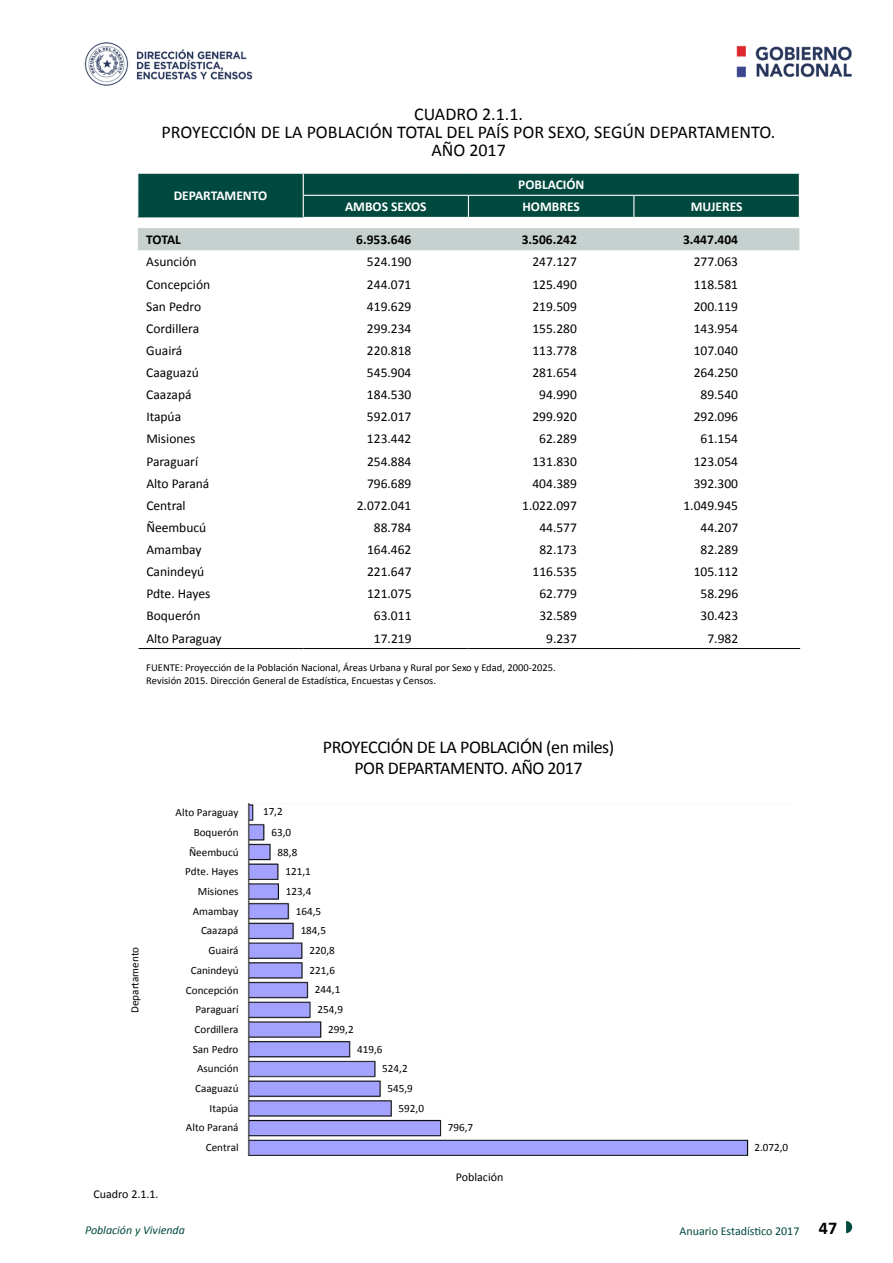
<style>
.page{position:relative;width:893px;height:1263px;background:#fff}
.page>*{position:absolute;margin:0;border:0;box-sizing:border-box;transform-origin:0 0}
.t1{font:18px/18px "Calibri";color:#000;text-align:center}
.t2{font:18px/21px "Calibri";letter-spacing:-.025em;color:#000;text-align:center}
.t3{font:13.5px "Calibri";color:#000}
.t4{font:700 13.5px "Calibri";color:#fff}
.t5{font:700 13.5px "Calibri";color:#000}
.t6{font:12px "Calibri";color:#00493e}
.t7{font:12px "Calibri";color:#000}
.t8{font:italic 12px "Calibri";color:#00493e}
.t9{font:11.1px "Calibri";color:#000}
.t10{font:10.5px/13.5px "Calibri";color:#000}
.s1{font-weight:700;font-size:18px;color:#000}
</style>
<div class="page">
<svg style="left:846px;top:1221px;width:6px;height:12px"></svg>
<img style="left:736px;top:45px;width:116px;height:33px">
<img style="left:84px;top:42px;width:169px;height:44px">
<div style="left:138px;top:228px;width:661px;height:22px;background:#c6d1cf"></div>
<svg style="left:137px;top:173px;width:663px;height:44px;background:#0b5146"></svg>
<hr style="left:139px;top:648px;width:164px;height:1px;background:#000">
<hr style="left:303px;top:648px;width:165px;height:1px;background:#000">
<hr style="left:468px;top:648px;width:166px;height:1px;background:#000">
<hr style="left:634px;top:648px;width:166px;height:1px;background:#000">
<img style="left:247px;top:804px;width:502px;height:352px">
<h1 class="t1" style="left:162px;top:104px;width:615px">CUADRO 2.1.1.<br>PROYECCIÓN DE LA POBLACIÓN TOTAL DEL PAÍS POR SEXO, SEGÚN DEPARTAMENTO.<br>AÑO 2017</h1>
<p class="t4" style="left:174px;top:187px;width:95px">DEPARTAMENTO</p>
<p class="t4" style="left:518px;top:176px;width:68px">POBLACIÓN</p>
<p class="t4" style="left:345px;top:199px;width:83px">AMBOS SEXOS</p>
<p class="t4" style="left:522px;top:199px;width:59px">HOMBRES</p>
<p class="t4" style="left:691px;top:199px;width:53px">MUJERES</p>
<p class="t5" style="left:146px;top:231px;width:36px">TOTAL</p>
<p class="t5" style="left:356px;top:231px;width:57px">6.953.646</p>
<p class="t5" style="left:522px;top:231px;width:57px">3.506.242</p>
<p class="t5" style="left:683px;top:231px;width:57px">3.447.404</p>
<p class="t3" style="left:146px;top:254px;width:52px">Asunción</p>
<p class="t3" style="left:367px;top:254px;width:46px">524.190</p>
<p class="t3" style="left:532px;top:254px;width:46px">247.127</p>
<p class="t3" style="left:694px;top:254px;width:46px">277.063</p>
<p class="t3" style="left:146px;top:276px;width:65px">Concepción</p>
<p class="t3" style="left:367px;top:276px;width:46px">244.071</p>
<p class="t3" style="left:532px;top:276px;width:46px">125.490</p>
<p class="t3" style="left:694px;top:276px;width:46px">118.581</p>
<p class="t3" style="left:146px;top:298px;width:56px">San Pedro</p>
<p class="t3" style="left:367px;top:298px;width:46px">419.629</p>
<p class="t3" style="left:532px;top:298px;width:46px">219.509</p>
<p class="t3" style="left:694px;top:298px;width:46px">200.119</p>
<p class="t3" style="left:146px;top:320px;width:54px">Cordillera</p>
<p class="t3" style="left:367px;top:320px;width:46px">299.234</p>
<p class="t3" style="left:532px;top:320px;width:46px">155.280</p>
<p class="t3" style="left:694px;top:320px;width:46px">143.954</p>
<p class="t3" style="left:146px;top:342px;width:38px">Guairá</p>
<p class="t3" style="left:367px;top:342px;width:46px">220.818</p>
<p class="t3" style="left:532px;top:342px;width:46px">113.778</p>
<p class="t3" style="left:694px;top:342px;width:46px">107.040</p>
<p class="t3" style="left:146px;top:364px;width:54px">Caaguazú</p>
<p class="t3" style="left:367px;top:364px;width:46px">545.904</p>
<p class="t3" style="left:532px;top:364px;width:46px">281.654</p>
<p class="t3" style="left:694px;top:364px;width:46px">264.250</p>
<p class="t3" style="left:146px;top:386px;width:47px">Caazapá</p>
<p class="t3" style="left:367px;top:386px;width:46px">184.530</p>
<p class="t3" style="left:539px;top:386px;width:39px">94.990</p>
<p class="t3" style="left:700px;top:386px;width:39px">89.540</p>
<p class="t3" style="left:146px;top:408px;width:36px">Itapúa</p>
<p class="t3" style="left:367px;top:408px;width:46px">592.017</p>
<p class="t3" style="left:532px;top:408px;width:46px">299.920</p>
<p class="t3" style="left:694px;top:408px;width:46px">292.096</p>
<p class="t3" style="left:146px;top:431px;width:51px">Misiones</p>
<p class="t3" style="left:367px;top:431px;width:46px">123.442</p>
<p class="t3" style="left:539px;top:431px;width:39px">62.289</p>
<p class="t3" style="left:700px;top:431px;width:39px">61.154</p>
<p class="t3" style="left:146px;top:453px;width:53px">Paraguarí</p>
<p class="t3" style="left:367px;top:453px;width:46px">254.884</p>
<p class="t3" style="left:532px;top:453px;width:46px">131.830</p>
<p class="t3" style="left:694px;top:453px;width:46px">123.054</p>
<p class="t3" style="left:146px;top:475px;width:65px">Alto Paraná</p>
<p class="t3" style="left:367px;top:475px;width:46px">796.689</p>
<p class="t3" style="left:532px;top:475px;width:46px">404.389</p>
<p class="t3" style="left:694px;top:475px;width:46px">392.300</p>
<p class="t3" style="left:146px;top:497px;width:41px">Central</p>
<p class="t3" style="left:357px;top:497px;width:56px">2.072.041</p>
<p class="t3" style="left:522px;top:497px;width:56px">1.022.097</p>
<p class="t3" style="left:683px;top:497px;width:56px">1.049.945</p>
<p class="t3" style="left:146px;top:519px;width:61px">Ñeembucú</p>
<p class="t3" style="left:374px;top:519px;width:39px">88.784</p>
<p class="t3" style="left:539px;top:519px;width:39px">44.577</p>
<p class="t3" style="left:700px;top:519px;width:39px">44.207</p>
<p class="t3" style="left:146px;top:541px;width:57px">Amambay</p>
<p class="t3" style="left:367px;top:541px;width:46px">164.462</p>
<p class="t3" style="left:539px;top:541px;width:39px">82.173</p>
<p class="t3" style="left:701px;top:541px;width:39px">82.289</p>
<p class="t3" style="left:146px;top:563px;width:59px">Canindeyú</p>
<p class="t3" style="left:367px;top:563px;width:46px">221.647</p>
<p class="t3" style="left:532px;top:563px;width:46px">116.535</p>
<p class="t3" style="left:694px;top:563px;width:46px">105.112</p>
<p class="t3" style="left:146px;top:585px;width:65px">Pdte. Hayes</p>
<p class="t3" style="left:367px;top:585px;width:46px">121.075</p>
<p class="t3" style="left:539px;top:585px;width:39px">62.779</p>
<p class="t3" style="left:701px;top:585px;width:39px">58.296</p>
<p class="t3" style="left:146px;top:608px;width:56px">Boquerón</p>
<p class="t3" style="left:374px;top:608px;width:39px">63.011</p>
<p class="t3" style="left:539px;top:608px;width:39px">32.589</p>
<p class="t3" style="left:701px;top:608px;width:39px">30.423</p>
<p class="t3" style="left:146px;top:630px;width:77px">Alto Paraguay</p>
<p class="t3" style="left:374px;top:630px;width:39px">17.219</p>
<p class="t3" style="left:546px;top:630px;width:32px">9.237</p>
<p class="t3" style="left:707px;top:630px;width:32px">7.982</p>
<p class="t10" style="left:146px;top:660px;width:411px">FUENTE: Proyección de la Población Nacional, Áreas Urbana y Rural por Sexo y Edad, 2000-2025.<br>Revisión 2015. Dirección General de Estadística, Encuestas y Censos.</p>
<p class="t9" style="left:128px;top:1013px;width:68px;rotate:-90deg">Departamento</p>
<p class="t7" style="left:94px;top:1186px;width:67px">Cuadro 2.1.1.</p>
<p class="t9" style="left:176px;top:806px;width:64px">Alto Paraguay</p>
<p class="t9" style="left:194px;top:825px;width:46px">Boquerón</p>
<p class="t9" style="left:189px;top:845px;width:51px">Ñeembucú</p>
<p class="t9" style="left:185px;top:865px;width:55px">Pdte. Hayes</p>
<p class="t9" style="left:198px;top:884px;width:42px">Misiones</p>
<p class="t9" style="left:193px;top:904px;width:47px">Amambay</p>
<p class="t9" style="left:201px;top:924px;width:39px">Caazapá</p>
<p class="t9" style="left:209px;top:943px;width:31px">Guairá</p>
<p class="t9" style="left:191px;top:963px;width:49px">Canindeyú</p>
<p class="t9" style="left:186px;top:983px;width:54px">Concepción</p>
<p class="t9" style="left:195px;top:1003px;width:45px">Paraguarí</p>
<p class="t9" style="left:195px;top:1022px;width:45px">Cordillera</p>
<p class="t9" style="left:193px;top:1042px;width:47px">San Pedro</p>
<p class="t9" style="left:197px;top:1062px;width:43px">Asunción</p>
<p class="t9" style="left:195px;top:1081px;width:45px">Caaguazú</p>
<p class="t9" style="left:210px;top:1101px;width:30px">Itapúa</p>
<p class="t9" style="left:186px;top:1121px;width:54px">Alto Paraná</p>
<p class="t9" style="left:206px;top:1140px;width:34px">Central</p>
<h1 class="t2" style="left:323px;top:735px;width:293px">PROYECCIÓN DE LA POBLACIÓN (en miles)<br>POR DEPARTAMENTO. AÑO 2017</h1>
<p class="t9" style="left:263px;top:804px;width:21px">17,2</p>
<p class="t9" style="left:271px;top:825px;width:21px">63,0</p>
<p class="t9" style="left:278px;top:845px;width:21px">88,8</p>
<p class="t9" style="left:285px;top:865px;width:27px">121,1</p>
<p class="t9" style="left:286px;top:884px;width:27px">123,4</p>
<p class="t9" style="left:296px;top:904px;width:27px">164,5</p>
<p class="t9" style="left:301px;top:924px;width:27px">184,5</p>
<p class="t9" style="left:309px;top:943px;width:27px">220,8</p>
<p class="t9" style="left:310px;top:963px;width:27px">221,6</p>
<p class="t9" style="left:315px;top:983px;width:27px">244,1</p>
<p class="t9" style="left:318px;top:1002px;width:27px">254,9</p>
<p class="t9" style="left:328px;top:1022px;width:27px">299,2</p>
<p class="t9" style="left:357px;top:1042px;width:27px">419,6</p>
<p class="t9" style="left:382px;top:1062px;width:27px">524,2</p>
<p class="t9" style="left:387px;top:1081px;width:27px">545,9</p>
<p class="t9" style="left:399px;top:1101px;width:27px">592,0</p>
<p class="t9" style="left:448px;top:1121px;width:27px">796,7</p>
<p class="t7" style="left:456px;top:1169px;width:49px">Población</p>
<p class="t9" style="left:754px;top:1140px;width:35px">2.072,0</p>
<p class="t8" style="left:85px;top:1222px;width:101px">Población y Vivienda</p>
<p class="t6" style="left:679px;top:1223px;width:159px">Anuario Estadístico 2017 <span class="s1">47</span></p>
</div>
